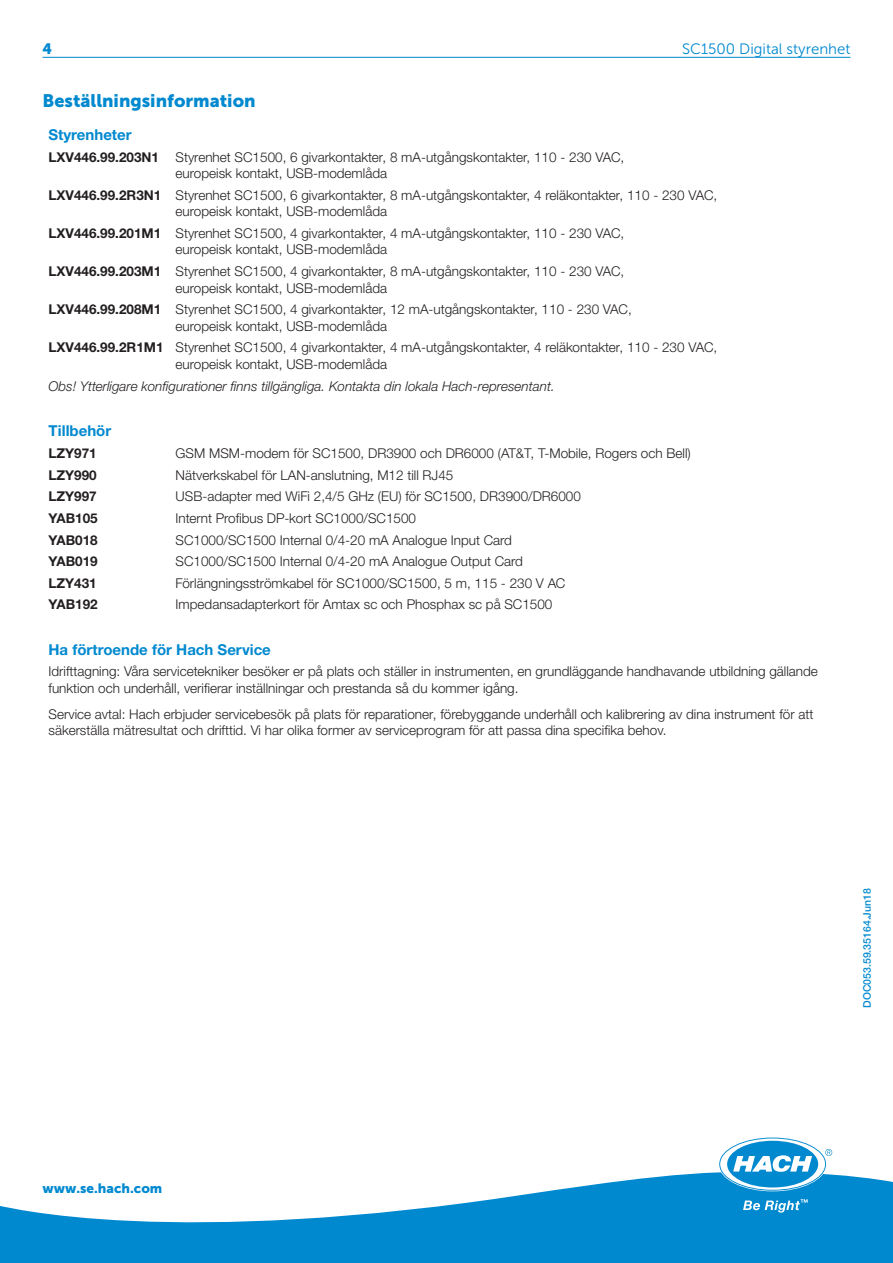
<style>
.page{position:relative;width:893px;height:1263px;background:#fff}
.page>*{position:absolute;margin:0;border:0;box-sizing:border-box;transform-origin:0 0}
.Head_2{font:18px "Museo Sans 900";color:#0089cf}
.Head_3_Text_1_Bold{font:700 15px "Helvetica Neue LTW1 G";color:#0089cf}
.Head_3{font:15px "Museo Sans 300";color:#0089cf}
.Head_3-2{font:15px "Museo Sans 900";color:#0089cf}
.Text_1{font:300 13.5px/16.5px "Helvetica Neue LTW1 G";color:#231f20}
.Text_1_Text_1_Bold{font:700 13.5px "Helvetica Neue LTW1 G";color:#231f20}
.TableNote{font:italic 300 13.5px "Helvetica Neue LTW1 G";color:#231f20}
.Text_1_Color{font:13.5px "Museo Sans 900";color:#0089cf}
.t1{font:500 10.5px "Helvetica Neue LTW1 G";color:#0089cf}
</style>
<div class="page">
<svg style="left:0;top:1168px;width:893px;height:95px;fill:#0089cf"></svg>
<svg style="left:720px;top:1138px;width:112px;height:52px"></svg>
<svg style="left:743px;top:1199px;width:65px;height:13px"></svg>
<hr style="left:43px;top:57px;width:807px;height:1px;background:#0089cf">
<p class="Head_3-2" style="left:43px;top:40px;width:11px">4</p>
<p class="Head_3" style="left:682px;top:41px;width:170px">SC1500 Digital styrenhet</p>
<p class="Head_2" style="left:43px;top:91px;width:215px">Beställningsinformation</p>
<p class="Head_3_Text_1_Bold" style="left:49px;top:125px;width:85px">Styrenheter</p>
<p class="Text_1_Text_1_Bold" style="left:49px;top:149px;width:112px">LXV446.99.203N1</p>
<p class="Text_1" style="left:176px;top:149px;width:450px">Styrenhet SC1500, 6 givarkontakter, 8 mA-utgångskontakter, 110 - 230 VAC, europeisk kontakt, USB-modemlåda</p>
<p class="Text_1_Text_1_Bold" style="left:49px;top:187px;width:114px">LXV446.99.2R3N1</p>
<p class="Text_1" style="left:176px;top:187px;width:543px">Styrenhet SC1500, 6 givarkontakter, 8 mA-utgångskontakter, 4 reläkontakter, 110 - 230 VAC, europeisk kontakt, USB-modemlåda</p>
<p class="Text_1_Text_1_Bold" style="left:49px;top:225px;width:114px">LXV446.99.201M1</p>
<p class="Text_1" style="left:176px;top:225px;width:450px">Styrenhet SC1500, 4 givarkontakter, 4 mA-utgångskontakter, 110 - 230 VAC, europeisk kontakt, USB-modemlåda</p>
<p class="Text_1_Text_1_Bold" style="left:49px;top:263px;width:114px">LXV446.99.203M1</p>
<p class="Text_1" style="left:176px;top:263px;width:450px">Styrenhet SC1500, 4 givarkontakter, 8 mA-utgångskontakter, 110 - 230 VAC, europeisk kontakt, USB-modemlåda</p>
<p class="Text_1_Text_1_Bold" style="left:49px;top:301px;width:114px">LXV446.99.208M1</p>
<p class="Text_1" style="left:176px;top:301px;width:458px">Styrenhet SC1500, 4 givarkontakter, 12 mA-utgångskontakter, 110 - 230 VAC, europeisk kontakt, USB-modemlåda</p>
<p class="Text_1_Text_1_Bold" style="left:49px;top:339px;width:117px">LXV446.99.2R1M1</p>
<p class="Text_1" style="left:176px;top:339px;width:543px">Styrenhet SC1500, 4 givarkontakter, 4 mA-utgångskontakter, 4 reläkontakter, 110 - 230 VAC, europeisk kontakt, USB-modemlåda</p>
<p class="TableNote" style="left:49px;top:377px;width:508px">Obs! Ytterligare konfigurationer finns tillgängliga. Kontakta din lokala Hach-representant.</p>
<p class="Head_3_Text_1_Bold" style="left:49px;top:422px;width:64px">Tillbehör</p>
<p class="Text_1_Text_1_Bold" style="left:49px;top:445px;width:50px">LZY971</p>
<p class="Text_1" style="left:176px;top:445px;width:517px">GSM MSM-modem för SC1500, DR3900 och DR6000 (AT&amp;T, T-Mobile, Rogers och Bell)</p>
<p class="Text_1_Text_1_Bold" style="left:49px;top:466px;width:50px">LZY990</p>
<p class="Text_1" style="left:176px;top:466px;width:279px">Nätverkskabel för LAN-anslutning, M12 till RJ45</p>
<p class="Text_1_Text_1_Bold" style="left:49px;top:488px;width:50px">LZY997</p>
<p class="Text_1" style="left:176px;top:488px;width:407px">USB-adapter med WiFi 2,4/5 GHz (EU) för SC1500, DR3900/DR6000</p>
<p class="Text_1_Text_1_Bold" style="left:49px;top:510px;width:51px">YAB105</p>
<p class="Text_1" style="left:176px;top:510px;width:242px">Internt Profibus DP-kort SC1000/SC1500</p>
<p class="Text_1_Text_1_Bold" style="left:49px;top:531px;width:51px">YAB018</p>
<p class="Text_1" style="left:176px;top:531px;width:338px">SC1000/SC1500 Internal 0/4-20 mA Analogue Input Card</p>
<p class="Text_1_Text_1_Bold" style="left:49px;top:553px;width:51px">YAB019</p>
<p class="Text_1" style="left:176px;top:553px;width:349px">SC1000/SC1500 Internal 0/4-20 mA Analogue Output Card</p>
<p class="Text_1_Text_1_Bold" style="left:49px;top:575px;width:50px">LZY431</p>
<p class="Text_1" style="left:176px;top:575px;width:391px">Förlängningsströmkabel för SC1000/SC1500, 5 m, 115 - 230 V AC</p>
<p class="Text_1_Text_1_Bold" style="left:49px;top:596px;width:51px">YAB192</p>
<p class="Text_1" style="left:176px;top:596px;width:378px">Impedansadapterkort för Amtax sc och Phosphax sc på SC1500</p>
<p class="Head_3_Text_1_Bold" style="left:49px;top:640px;width:224px">Ha förtroende för Hach Service</p>
<p class="Text_1" style="left:49px;top:663px;width:771px">Idrifttagning: Våra servicetekniker besöker er på plats och ställer in instrumenten, en grundläggande handhavande utbildning gällande funktion och underhåll, verifierar inställningar och prestanda så du kommer igång.</p>
<p class="Text_1" style="left:49px;top:705px;width:766px">Service avtal: Hach erbjuder servicebesök på plats för reparationer, förebyggande underhåll och kalibrering av dina instrument för att säkerställa mätresultat och drifttid. Vi har olika former av serviceprogram för att passa dina specifika behov.</p>
<p class="t1" style="left:861px;top:1008px;width:121px;rotate:-90deg">DOC053.59.35164.Jun18</p>
<p class="Text_1_Color" style="left:43px;top:1181px;width:121px">www.se.hach.com</p>
</div>
